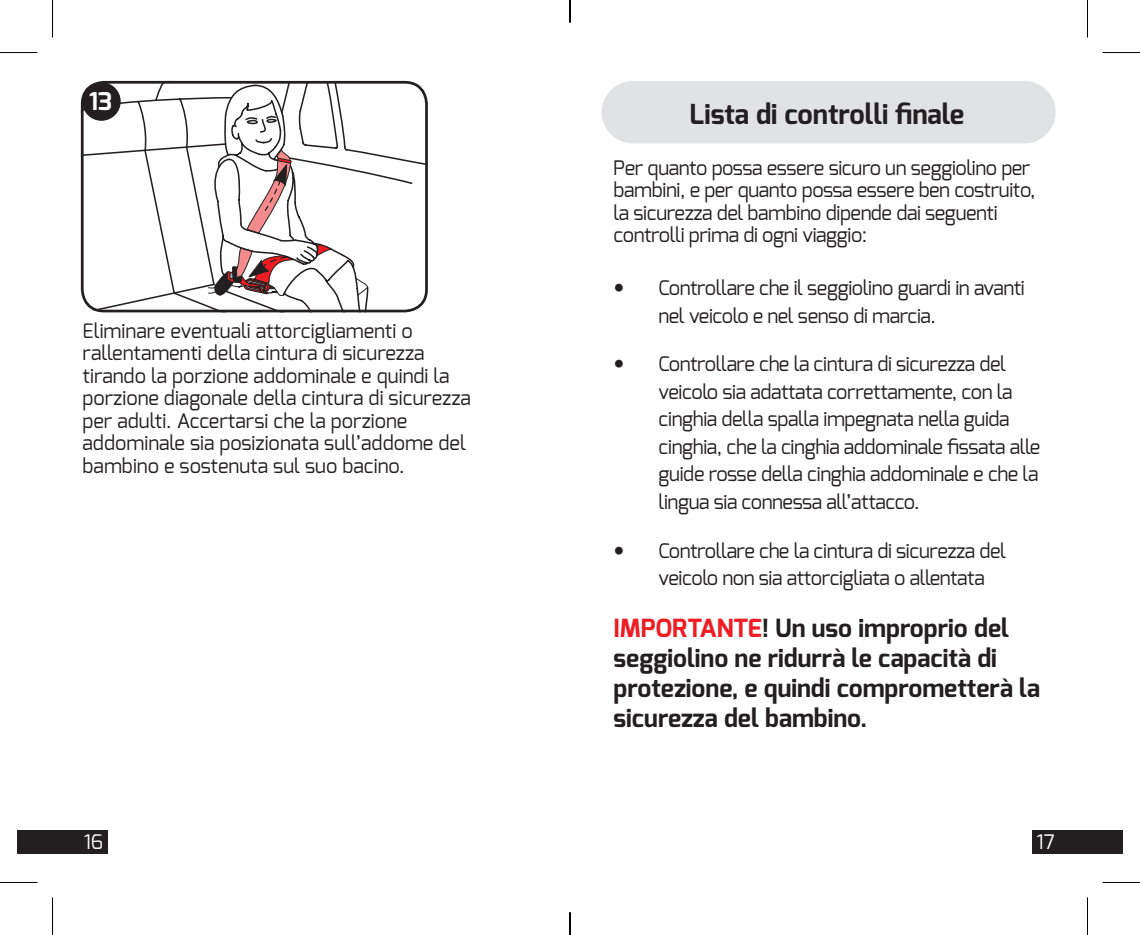
<style>
.page{position:relative;width:1140px;height:935px;background:#fff}
.page>*{position:absolute;margin:0;border:0;box-sizing:border-box;transform-origin:0 0}
.t1{font:700 27.5px "Exo";color:#231f20}
.t2{font:700 25px/30px "Exo";color:#231f20}
.t3{font:700 24.5px "Exo";color:#fff}
.t4{font:20px/27.5px "Exo";letter-spacing:-.02em;color:#231f20}
.t5{font:20px/22.5px "Exo";color:#231f20}
.t6{font:20px "Exo";color:#fff}
.s1{color:#ee1d23}
</style>
<div class="page">
<div style="left:1033px;top:829px;width:90px;height:24px;background:#231f20"></div>
<div style="left:17px;top:829px;width:90px;height:24px;background:#231f20"></div>
<div style="left:633px;top:81px;width:391px;height:62px;background:#e1e2e4"></div>
<svg style="left:81px;top:81px;width:333px;height:231px"></svg>
<div style="left:81px;top:81px;width:347px;height:231px;border:3px solid #231f20;border-radius:22px"></div>
<div style="left:82px;top:82px;width:39px;height:39px;background:#231f20;border-radius:50%"></div>
<hr style="left:0;top:52px;width:38px;height:1px;background:#000">
<hr style="left:1102px;top:52px;width:38px;height:1px;background:#000">
<hr style="left:0;top:881px;width:38px;height:1px;background:#000">
<hr style="left:1102px;top:881px;width:38px;height:1px;background:#000">
<hr style="left:52px;top:0;width:1px;height:38px;background:#000">
<hr style="left:52px;top:897px;width:1px;height:37px;background:#000">
<hr style="left:1087px;top:0;width:1px;height:38px;background:#000">
<hr style="left:1087px;top:897px;width:1px;height:37px;background:#000">
<svg style="left:569px;top:0;width:1px;height:23px"></svg>
<svg style="left:569px;top:912px;width:1px;height:22px"></svg>
<p class="t3" style="left:89px;top:85px;width:25px">13</p>
<p class="t5" style="left:83px;top:319px;width:390px">Eliminare eventuali attorcigliamenti o rallentamenti della cintura di sicurezza tirando la porzione addominale e quindi la porzione diagonale della cintura di sicurezza per adulti. Accertarsi che la porzione addominale sia posizionata sull’addome del bambino e sostenuta sul suo bacino.</p>
<h1 class="t1" style="left:689px;top:96px;width:276px">Lista di controlli finale</h1>
<p class="t4" style="left:613px;top:156px;width:423px;line-height:22.5px">Per quanto possa essere sicuro un seggiolino per bambini, e per quanto possa essere ben costruito, la sicurezza del bambino dipende dai seguenti controlli prima di ogni viaggio:</p>
<p class="t4" style="left:658px;top:274px;width:368px">Controllare che il seggiolino guardi in avanti nel veicolo e nel senso di marcia.</p>
<p class="t4" style="left:658px;top:350px;width:383px">Controllare che la cintura di sicurezza del veicolo sia adattata correttamente, con la cinghia della spalla impegnata nella guida cinghia, che la cinghia addominale fissata alle guide rosse della cinghia addominale e che la lingua sia connessa all’attacco.</p>
<p class="t4" style="left:658px;top:536px;width:349px">Controllare che la cintura di sicurezza del veicolo non sia attorcigliata o allentata</p>
<p class="t2" style="left:613px;top:612px;width:428px"><span class="s1">IMPORTANTE</span>! Un uso improprio del seggiolino ne ridurrà le capacità di protezione, e quindi comprometterà la sicurezza del bambino.</p>
<p class="t6" style="left:84px;top:828px;width:21px">16</p>
<p class="t6" style="left:1036px;top:828px;width:20px">17</p>
</div>
